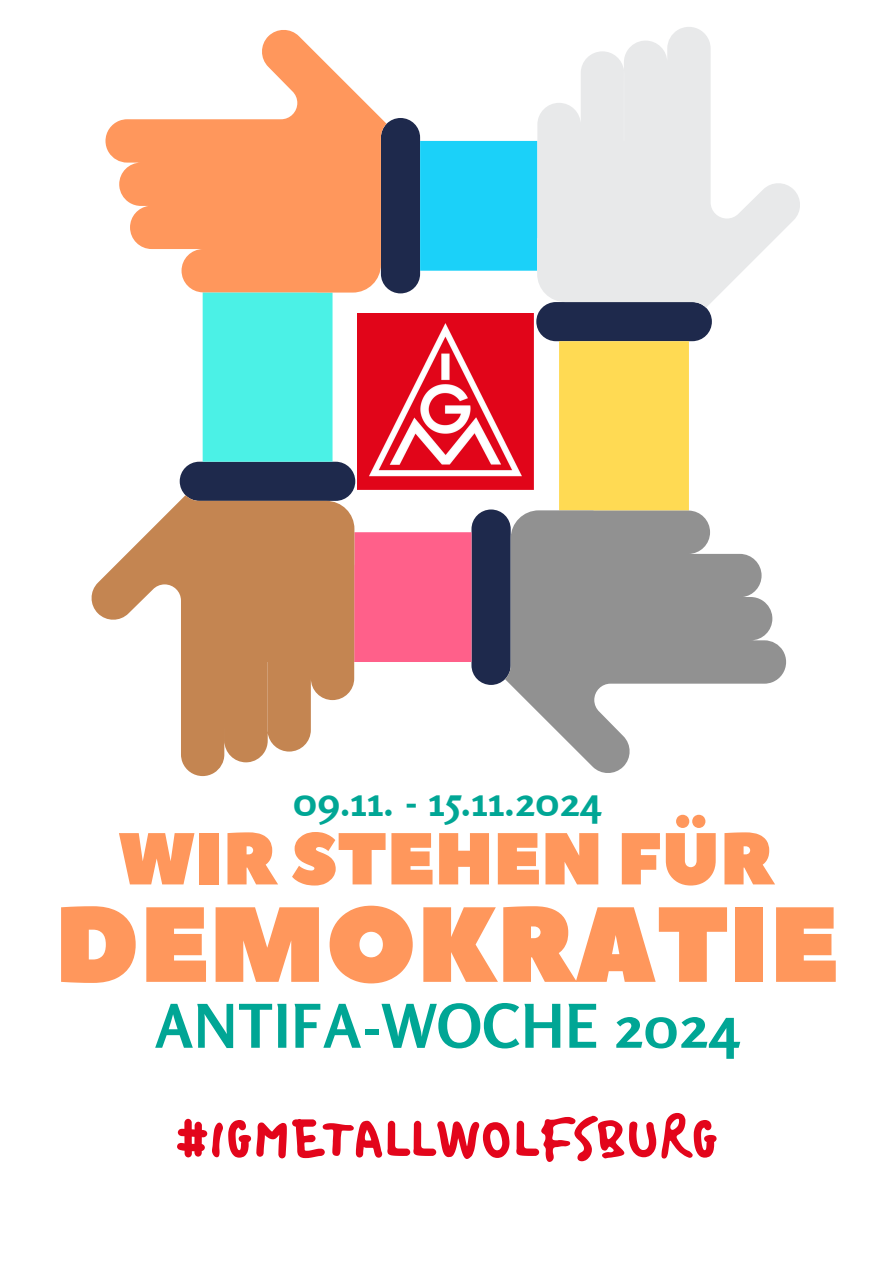
<style>
.page{position:relative;width:894px;height:1264px;background:#fff}
.page>*{position:absolute;margin:0;border:0;box-sizing:border-box;transform-origin:0 0}
.t1{font:106.5px "Peace Sans";color:#ff975c}
.t2{font:73.35px "Peace Sans";color:#ff975c}
.t3{font:700 60px "Rosario";letter-spacing:.02em;color:#00a695}
.t4{font:52.5px "Bristol";color:#e3051b}
.t5{font:700 41.25px "Rosario";letter-spacing:.02em;color:#00a695}
</style>
<div class="page">
<img style="left:357px;top:313px;width:176px;height:176px">
<svg style="left:386px;top:118px;width:151px;height:175px"></svg>
<svg style="left:354px;top:509px;width:151px;height:176px"></svg>
<svg style="left:536px;top:308px;width:175px;height:202px"></svg>
<svg style="left:180px;top:292px;width:175px;height:203px"></svg>
<svg style="left:505px;top:510px;width:280px;height:263px;fill:#919191"></svg>
<svg style="left:537px;top:27px;width:263px;height:281px;fill:#e8e9ea"></svg>
<svg style="left:91px;top:495px;width:263px;height:281px;fill:#c48551"></svg>
<svg style="left:105px;top:30px;width:281px;height:262px;fill:#ff975c"></svg>
<p class="t5" style="left:293px;top:775px;width:309px">09.11. - 15.11.2024</p>
<h2 class="t2" style="left:118px;top:810px;width:656px">WIR STEHEN FÜR</h2>
<p class="t1" style="left:55px;top:874px;width:785px">DEMOKRATIE</p>
<h1 class="t3" style="left:155px;top:989px;width:585px">ANTIFA-WOCHE 2024</h1>
<h3 class="t4" style="left:176px;top:1105px;width:543px">#IGMETALLWOLFSBURG</h3>
</div>
